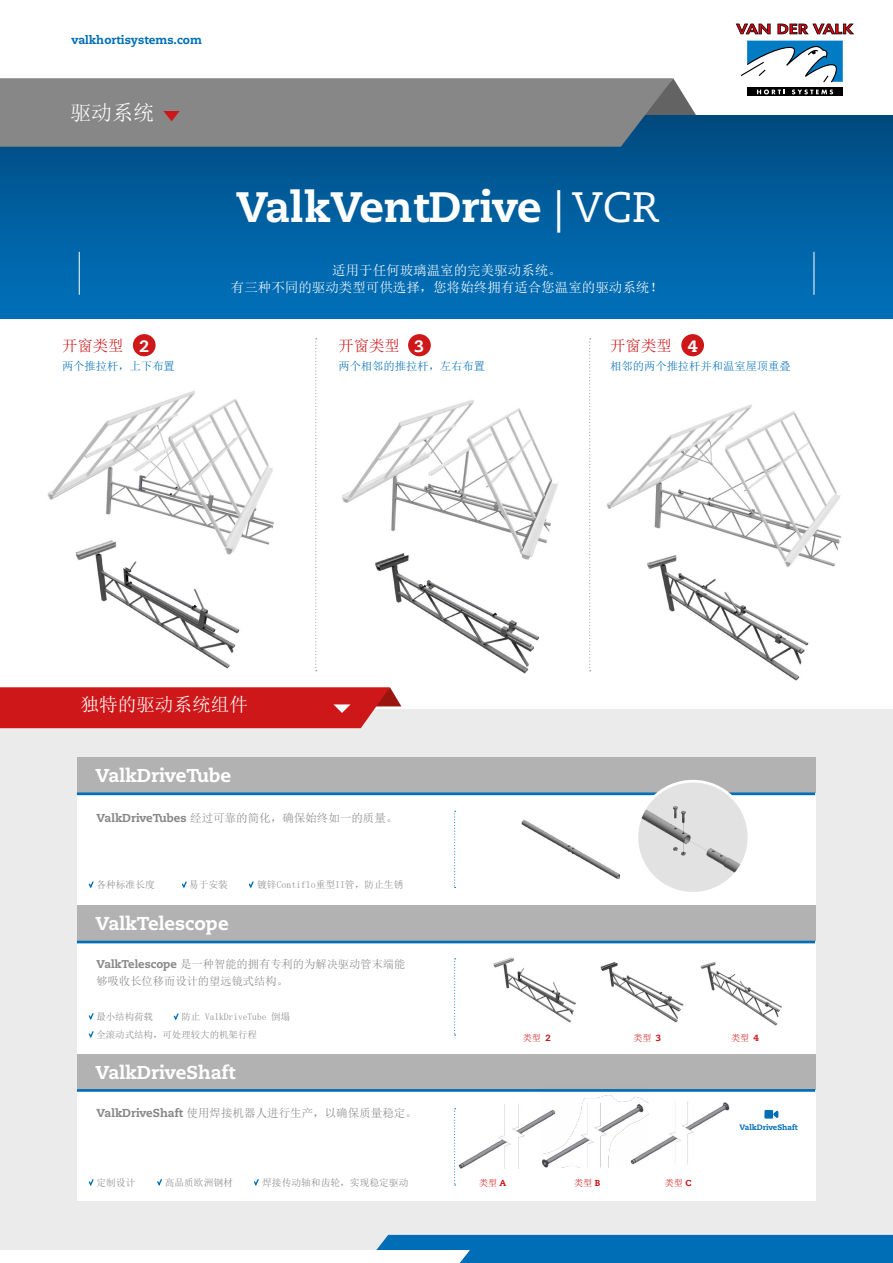
<style>
.page{position:relative;width:893px;height:1263px;background:#fff}
.page>*{position:absolute;margin:0;border:0;box-sizing:border-box;transform-origin:0 0}
.t1{font:800 42.45px "Caecilia LT Pro 85";color:#fff}
.t2{font:21px "N Sim Sun";color:#fff}
.t3{font:800 18.6px "Caecilia LT Std";color:#fff}
.t4{font:18.6px "N Sim Sun";color:#fff}
.t5{font:800 16.5px "Caecilia LT Std";color:#fff}
.t6{font:15.45px "N Sim Sun";color:#cd1719}
.t7{font:13.5px/17.1px "N Sim Sun";color:#fff;text-align:center}
.t8{font:800 11.7px "Caecilia LT Std";color:#006eb7}
.t9{font:11.55px "N Sim Sun";color:#878787}
.t10{font:11.25px/16.5px "N Sim Sun";color:#878787}
.t11{font:11.25px "N Sim Sun";color:#006eb7}
.t12{font:9.75px "N Sim Sun";color:#878787}
.t13{font:9.45px/18.6px "N Sim Sun";color:#878787}
.t14{font:9px "N Sim Sun";color:#cd1719}
.t15{font:800 7.8px "Caecilia LT Std";color:#006eb7}
.s1{font-family:"Caecilia LT Pro 55 Roman";font-weight:400}
.s2{font-family:"Caecilia LT Std";font-weight:800}
.s3{font-family:"Caecilia LT Pro 85";font-weight:800}
.s4{font-family:"Caecilia LT Pro 85";font-weight:800;font-size:8.7px}
</style>
<div class="page">
<svg style="left:673px;top:78px;width:35px;height:38px"></svg>
<img style="left:606px;top:404px;width:235px;height:163px">
<div style="left:0;top:116px;width:893px;height:203px;background:linear-gradient(to bottom,#004b80,#0072bd)"></div>
<div style="left:0;top:709px;width:893px;height:554px;background:#ebebeb"></div>
<hr style="left:79px;top:252px;width:1px;height:43px;background:#fff">
<hr style="left:813px;top:252px;width:1px;height:43px;background:#fff">
<div style="left:747px;top:88px;width:96px;height:8px;background:#000"></div>
<svg style="left:736px;top:24px;width:34px;height:10px"></svg>
<svg style="left:777px;top:24px;width:77px;height:10px"></svg>
<svg style="left:741px;top:41px;width:102px;height:41px"></svg>
<svg style="left:757px;top:89px;width:28px;height:5px"></svg>
<svg style="left:792px;top:89px;width:41px;height:5px"></svg>
<svg style="left:0;top:1235px;width:893px;height:28px"></svg>
<svg style="left:315px;top:338px;width:2px;height:333px"></svg>
<img style="left:47px;top:390px;width:227px;height:155px">
<img style="left:341px;top:400px;width:217px;height:146px">
<svg style="left:589px;top:338px;width:2px;height:333px"></svg>
<img style="left:61px;top:537px;width:183px;height:132px">
<img style="left:375px;top:546px;width:164px;height:128px">
<img style="left:630px;top:547px;width:183px;height:134px">
<div style="left:77px;top:757px;width:738px;height:444px;background:#fff"></div>
<div style="left:77px;top:757px;width:738px;height:36px;background:#b3b2b2"></div>
<img style="left:521px;top:819px;width:98px;height:61px">
<div style="left:77px;top:1054px;width:738px;height:35px;background:#b3b2b2"></div>
<svg style="left:454px;top:811px;width:2px;height:77px"></svg>
<div style="left:77px;top:905px;width:738px;height:36px;background:#b3b2b2"></div>
<hr style="left:77px;top:792px;width:738px;height:3px;background:#006eb7">
<img style="left:637px;top:781px;width:112px;height:112px;border-radius:56px">
<div style="left:635px;top:780px;width:115px;height:115px;border:3px solid #fff;border-radius:50%"></div>
<hr style="left:77px;top:941px;width:738px;height:2px;background:#006eb7">
<hr style="left:77px;top:1089px;width:738px;height:3px;background:#006eb7">
<svg style="left:454px;top:958px;width:2px;height:77px"></svg>
<svg style="left:88px;top:1013px;width:6px;height:7px"></svg>
<img style="left:493px;top:957px;width:83px;height:66px">
<img style="left:600px;top:962px;width:84px;height:61px">
<img style="left:700px;top:962px;width:82px;height:64px">
<img style="left:458px;top:1104px;width:84px;height:65px">
<img style="left:648px;top:1101px;width:82px;height:64px">
<img style="left:542px;top:1089px;width:106px;height:79px">
<svg style="left:764px;top:1110px;width:14px;height:8px"></svg>
<svg style="left:454px;top:1108px;width:2px;height:77px"></svg>
<div style="left:0;top:78px;width:673px;height:69px;background:#878787"></div>
<svg style="left:163px;top:111px;width:17px;height:10px"></svg>
<div style="left:133px;top:334px;width:23px;height:22px;background:#cd1719;border-radius:50%"></div>
<div style="left:408px;top:334px;width:23px;height:22px;background:#cd1719;border-radius:50%"></div>
<div style="left:681px;top:334px;width:23px;height:22px;background:#cd1719;border-radius:50%"></div>
<svg style="left:0;top:687px;width:401px;height:41px;background:#ce2425"></svg>
<svg style="left:88px;top:881px;width:6px;height:8px"></svg>
<svg style="left:181px;top:881px;width:6px;height:8px"></svg>
<svg style="left:88px;top:1179px;width:6px;height:7px"></svg>
<svg style="left:157px;top:1179px;width:5px;height:7px"></svg>
<svg style="left:88px;top:1031px;width:6px;height:7px"></svg>
<svg style="left:173px;top:1013px;width:6px;height:8px"></svg>
<svg style="left:248px;top:881px;width:6px;height:8px"></svg>
<svg style="left:254px;top:1179px;width:5px;height:7px"></svg>
<p class="t8" style="left:72px;top:32px;width:132px">valkhortisystems.com</p>
<h2 class="t2" style="left:70px;top:102px;width:85px">驱动系统</h2>
<h1 class="t1" style="left:236px;top:178px;width:425px">ValkVentDrive <span class="s1">| VCR</span></h1>
<p class="t7" style="left:231px;top:261px;width:433px">适用于任何玻璃温室的完美驱动系统。<br>有三种不同的驱动类型可供选择，您将始终拥有适合您温室的驱动系统！</p>
<h3 class="t6" style="left:62px;top:338px;width:63px">开窗类型</h3>
<p class="t11" style="left:62px;top:360px;width:114px">两个推拉杆，上下布置</p>
<h3 class="t6" style="left:338px;top:338px;width:63px">开窗类型</h3>
<p class="t11" style="left:338px;top:360px;width:148px">两个相邻的推拉杆，左右布置</p>
<h3 class="t6" style="left:610px;top:338px;width:63px">开窗类型</h3>
<p class="t11" style="left:610px;top:360px;width:182px">相邻的两个推拉杆并和温室屋顶重叠</p>
<h3 class="t5" style="left:139px;top:335px;width:11px">2</h3>
<h3 class="t5" style="left:415px;top:335px;width:11px">3</h3>
<h3 class="t5" style="left:688px;top:335px;width:11px">4</h3>
<h3 class="t4" style="left:80px;top:695px;width:169px">独特的驱动系统组件</h3>
<h3 class="t3" style="left:96px;top:764px;width:137px">ValkDriveTube</h3>
<p class="t9" style="left:97px;top:812px;width:302px"><span class="s2">ValkDriveTubes</span> 经过可靠的简化，确保始终如一的质量。</p>
<p class="t12" style="left:96px;top:879px;width:60px">各种标准长度</p>
<p class="t12" style="left:189px;top:879px;width:41px">易于安装</p>
<p class="t12" style="left:257px;top:879px;width:148px">镀锌Contiflo重型II管，防止生锈</p>
<h3 class="t3" style="left:96px;top:912px;width:135px">ValkTelescope</h3>
<p class="t10" style="left:97px;top:956px;width:310px"><span class="s2">ValkTelescope</span> 是一种智能的拥有专利的为解决驱动管末端能够吸收长位移而设计的望远镜式结构。</p>
<p class="t13" style="left:96px;top:1007px;width:58px">最小结构荷载</p>
<p class="t13" style="left:96px;top:1007px;width:195px;text-indent:85px">防止 ValkDriveTube 倒塌全滚动式结构，可处理较大的机架行程</p>
<h3 class="t3" style="left:96px;top:1061px;width:141px">ValkDriveShaft</h3>
<p class="t9" style="left:97px;top:1107px;width:322px"><span class="s2">ValkDriveShaft</span> 使用焊接机器人进行生产，以确保质量稳定。</p>
<p class="t12" style="left:96px;top:1177px;width:40px">定制设计</p>
<p class="t12" style="left:165px;top:1177px;width:70px">高品质欧洲钢材</p>
<p class="t12" style="left:262px;top:1177px;width:148px">焊接传动轴和齿轮，实现稳定驱动</p>
<p class="t14" style="left:523px;top:1033px;width:29px">类型 <span class="s3">2</span></p>
<p class="t14" style="left:633px;top:1033px;width:29px">类型 <span class="s3">3</span></p>
<p class="t14" style="left:731px;top:1033px;width:29px">类型 <span class="s3">4</span></p>
<p class="t14" style="left:479px;top:1179px;width:29px">类型 <span class="s4">A</span></p>
<p class="t14" style="left:574px;top:1179px;width:28px">类型 <span class="s4">B</span></p>
<p class="t14" style="left:665px;top:1179px;width:28px">类型 <span class="s4">C</span></p>
<p class="t15" style="left:740px;top:1122px;width:60px">ValkDriveShaft</p>
</div>
